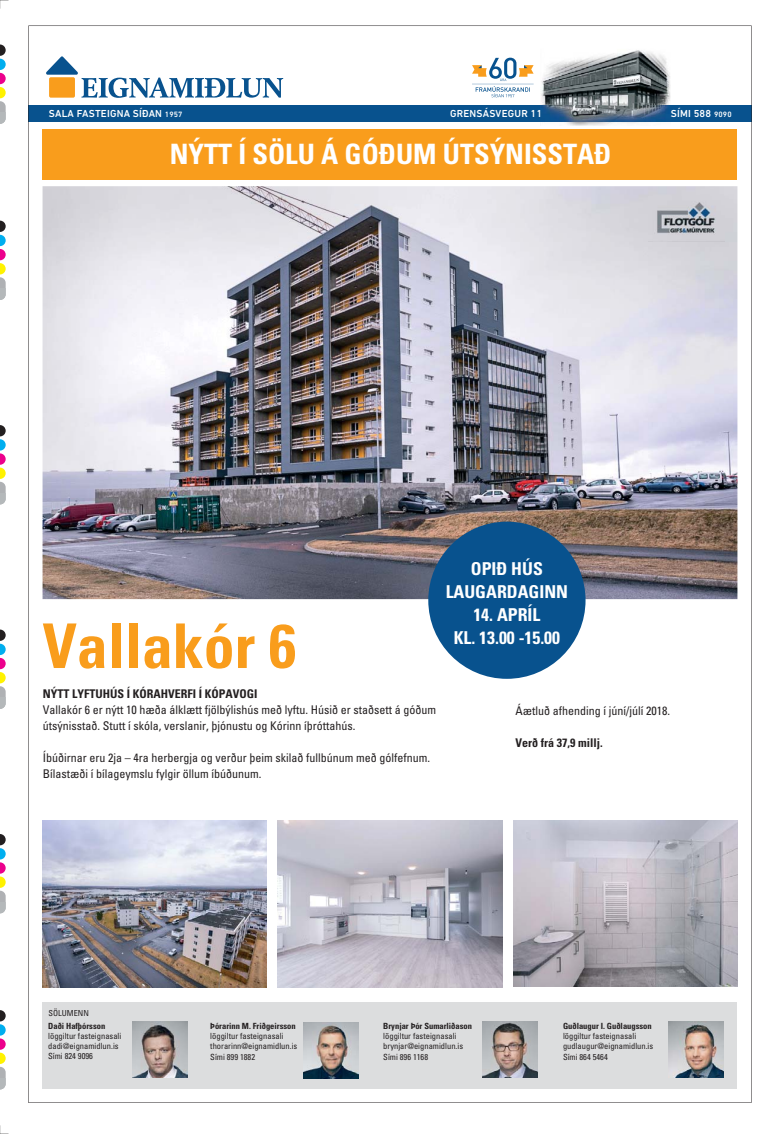
<style>
.page{position:relative;width:780px;height:1134px;background:#fff}
.page>*{position:absolute;margin:0;border:0;box-sizing:border-box;transform-origin:0 0}
.t1{font:700 condensed 61.7px "Univers";color:#f99d1c}
.t2{font:700 condensed 28.1px "Univers";color:#fff}
.t3{font:700 condensed 17.7px/23.1px "Univers";color:#fff;text-align:center}
.t4{font:condensed 12px/16px "Univers";color:#231f20}
.t5{font:700 condensed 12px "Univers";color:#231f20}
.t6{font:500 10.3px "DIN Next LT Pro";letter-spacing:.02em;color:#fff}
.t7{font:condensed 8.5px/10.2px "Univers";color:#231f20}
.t8{font:700 condensed 8.5px "Univers";color:#231f20}
.t9{font:condensed 8.2px "Univers";color:#231f20}
.s1{font-size:7.8px}
</style>
<div class="page">
<svg style="left:0;top:44px;width:6px;height:68px"></svg>
<div style="left:0;top:112px;width:6px;height:12px;background:#b4b8ba"></div>
<svg style="left:0;top:1010px;width:6px;height:68px"></svg>
<div style="left:0;top:1078px;width:6px;height:11px;background:#b4b8ba"></div>
<svg style="left:0;top:834px;width:6px;height:68px"></svg>
<div style="left:0;top:902px;width:6px;height:11px;background:#b4b8ba"></div>
<svg style="left:0;top:629px;width:6px;height:69px"></svg>
<div style="left:0;top:698px;width:6px;height:11px;background:#b4b8ba"></div>
<svg style="left:0;top:425px;width:6px;height:68px"></svg>
<div style="left:0;top:493px;width:6px;height:11px;background:#b4b8ba"></div>
<svg style="left:0;top:221px;width:6px;height:68px"></svg>
<div style="left:0;top:289px;width:6px;height:11px;background:#b4b8ba"></div>
<svg style="left:0;top:0;width:9px;height:9px"></svg>
<svg style="left:0;top:1125px;width:9px;height:9px"></svg>
<img style="left:28px;top:26px;width:723px;height:1077px">
<p class="t6" style="left:49px;top:110px;width:135px">SALA FASTEIGNA SÍÐAN <span class="s1">1957</span></p>
<p class="t6" style="left:450px;top:110px;width:93px">GRENSÁSVEGUR 11</p>
<p class="t6" style="left:670px;top:110px;width:62px">SÍMI 588 <span class="s1">9090</span></p>
<h2 class="t2" style="left:170px;top:144px;width:443px">NÝTT Í SÖLU Á GÓÐUM ÚTSÝNISSTAÐ</h2>
<h1 class="t1" style="left:43px;top:623px;width:255px">Vallakór 6</h1>
<p class="t5" style="left:43px;top:689px;width:216px">NÝTT LYFTUHÚS Í KÓRAHVERFI Í KÓPAVOGI</p>
<p class="t4" style="left:43px;top:703px;width:395px">Vallakór 6 er nýtt 10 hæða álklætt fjölbýlishús með lyftu. Húsið er staðsett á góðum útsýnisstað. Stutt í skóla, verslanir, þjónustu og Kórinn íþróttahús.</p>
<p class="t4" style="left:43px;top:751px;width:389px">Íbúðirnar eru 2ja – 4ra herbergja og verður þeim skilað fullbúnum með gólfefnum.<br>Bílastæði í bílageymslu fylgir öllum íbúðunum.</p>
<h3 class="t3" style="left:445px;top:559px;width:124px">OPIÐ HÚS<br>LAUGARDAGINN</h3>
<h3 class="t3" style="left:453px;top:605px;width:108px">14. APRÍL<br>KL. 13.00 -15.00</h3>
<p class="t4" style="left:515px;top:703px;width:156px">Áætluð afhending í júní/júlí 2018.</p>
<p class="t5" style="left:515px;top:738px;width:89px">Verð frá 37,9 millj.</p>
<p class="t9" style="left:49px;top:1010px;width:42px">SÖLUMENN</p>
<p class="t8" style="left:48px;top:1023px;width:59px">Daði Hafþórsson</p>
<p class="t7" style="left:48px;top:1031px;width:75px">löggiltur fasteignasali dadi@eignamidlun.is<br>Sími 824 9096</p>
<p class="t8" style="left:210px;top:1023px;width:87px">Þórarinn M. Friðgeirsson</p>
<p class="t7" style="left:210px;top:1032px;width:88px">löggiltur fasteignasali thorarinn@eignamidlun.is<br>Sími 899 1882</p>
<p class="t8" style="left:383px;top:1023px;width:90px">Brynjar Þór Sumarliðason</p>
<p class="t7" style="left:383px;top:1032px;width:81px">löggiltur fasteignasali brynjar@eignamidlun.is<br>Sími 896 1168</p>
<p class="t8" style="left:563px;top:1023px;width:90px">Guðlaugur I. Guðlaugsson</p>
<p class="t7" style="left:563px;top:1032px;width:92px">löggiltur fasteignasali gudlaugur@eignamidlun.is<br>Sími 864 5464</p>
</div>
